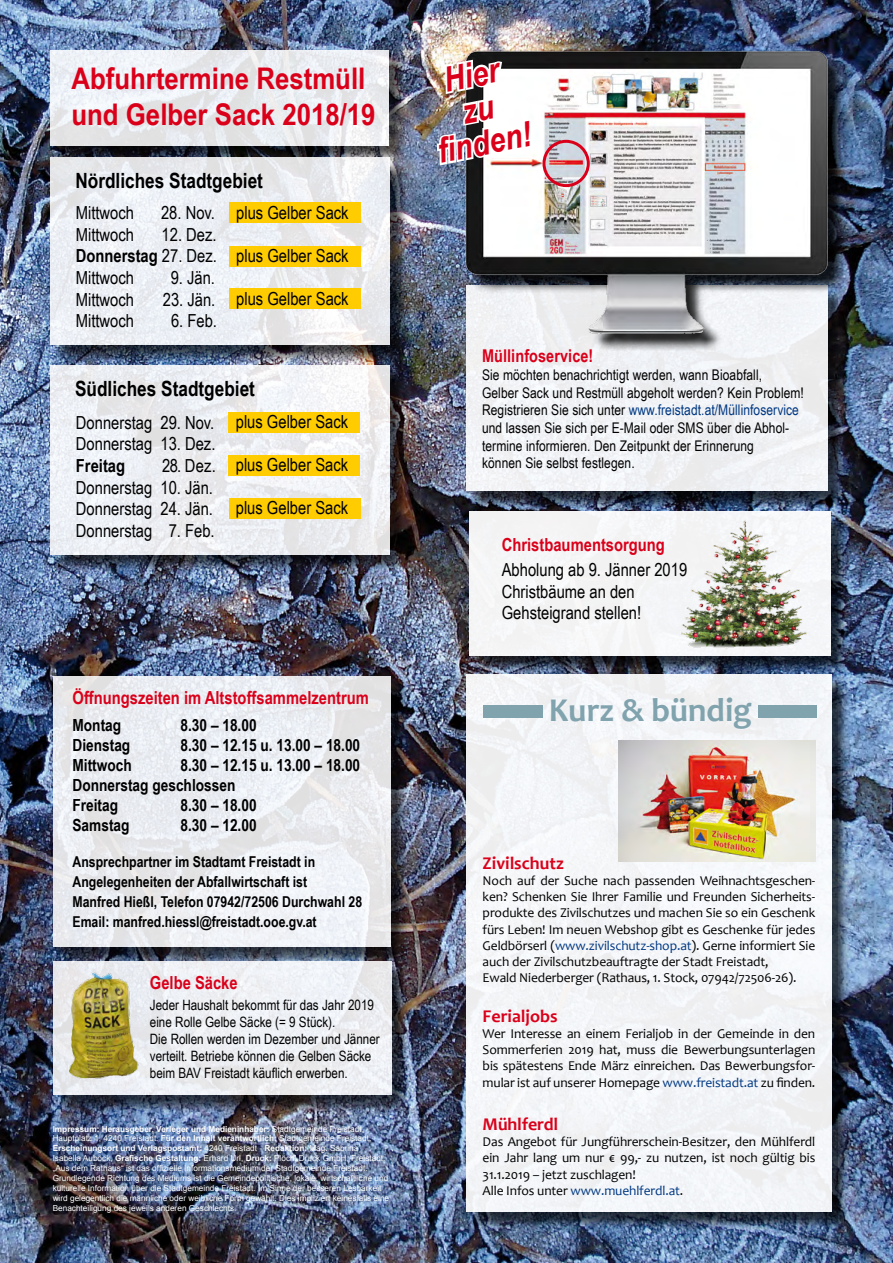
<style>
.page{position:relative;width:893px;height:1263px;background:#fff}
.page>*{position:absolute;margin:0;border:0;box-sizing:border-box;transform-origin:0 0}
.t1{font:italic 700 34.5px/34.5px "Arial Narrow";color:#da001a;text-align:center}
.t2{font:700 33.45px "Candara";color:#80a3ae}
.t3{font:700 29.85px/35.8px "Arial Narrow";color:#da001a;scale:1.06 1}
.t4{font:700 21px "Arial Narrow";color:#000}
.t5{font:18px/21.6px "Arial Narrow";color:#000}
.t6{font:700 18px "Arial Narrow";color:#da001a}
.t7{font:700 18px "Candara";color:#da001a}
.t8{font:700 18px "Arial Narrow";color:#000}
.t9{font:700 17.55px "Arial Narrow";letter-spacing:.005em;color:#da001a}
.t10{font:700 16.65px/20.1px "Arial Narrow";color:#000}
.t11{font:700 15px/20.1px "Arial Narrow";color:#000}
.t12{font:14.7px/17.5px "Arial Narrow";letter-spacing:.005em;color:#000}
.t13{font:14.25px/17.1px "Arial Narrow";color:#000}
.t14{font:13.5px/16.2px "Candara";letter-spacing:-.01em;color:#000}
.t15{font:8.25px/9.9px "Arial";color:#fff}
.s1{font-weight:700}
.s2{color:#003882}
</style>
<div class="page">
<img style="left:0;top:0;width:893px;height:1263px">
<div style="left:54px;top:678px;width:355px;height:288px;background:#000;opacity:.75"></div>
<svg style="left:53px;top:676px;width:338px;height:271px;fill:#eaecf1"></svg>
<div style="left:52px;top:52px;width:356px;height:112px;background:#000;opacity:.75"></div>
<svg style="left:51px;top:50px;width:338px;height:96px;fill:#e9ecf1"></svg>
<div style="left:52px;top:367px;width:357px;height:206px;background:#000;opacity:.75"></div>
<svg style="left:51px;top:365px;width:339px;height:189px;fill:#edeef3"></svg>
<div style="left:52px;top:160px;width:357px;height:204px;background:#000;opacity:.75"></div>
<svg style="left:51px;top:158px;width:339px;height:187px;fill:#ebeef3"></svg>
<div style="left:229px;top:202px;width:132px;height:20px;background:#fecc00"></div>
<div style="left:229px;top:247px;width:132px;height:20px;background:#fecc00"></div>
<div style="left:229px;top:289px;width:132px;height:20px;background:#fecc00"></div>
<div style="left:228px;top:413px;width:132px;height:20px;background:#fecc00"></div>
<div style="left:228px;top:456px;width:132px;height:20px;background:#fecc00"></div>
<div style="left:229px;top:498px;width:132px;height:20px;background:#fecc00"></div>
<div style="left:468px;top:676px;width:382px;height:555px;background:#000;opacity:.75"></div>
<div style="left:466px;top:674px;width:365px;height:538px;background:#f3f5f8"></div>
<div style="left:468px;top:287px;width:379px;height:222px;background:#000;opacity:.75"></div>
<div style="left:466px;top:286px;width:362px;height:205px;background:#f0f1f5"></div>
<img style="left:411px;top:15px;width:471px;height:343px">
<img style="left:435px;top:0;width:99px;height:464px">
<div style="left:542px;top:140px;width:48px;height:47px;border:3px solid #da001a;border-radius:50%"></div>
<div style="left:55px;top:963px;width:355px;height:150px;background:#000;opacity:.75"></div>
<div style="left:53px;top:961px;width:338px;height:134px;background:#edeff3"></div>
<img style="left:65px;top:968px;width:79px;height:115px">
<div style="left:471px;top:513px;width:378px;height:161px;background:#000;opacity:.75"></div>
<div style="left:469px;top:511px;width:361px;height:145px;background:#f4f5f6"></div>
<img style="left:682px;top:520px;width:125px;height:129px">
<div style="left:483px;top:705px;width:59px;height:13px;background:#80a3ae"></div>
<div style="left:758px;top:705px;width:59px;height:13px;background:#80a3ae"></div>
<img style="left:618px;top:741px;width:197px;height:120px">
<h3 class="t3" style="left:71px;top:60px;width:289px">Abfuhrtermine Restmüll und Gelber Sack 2018/19</h3>
<h3 class="t4" style="left:75px;top:168px;width:189px">Nördliches Stadtgebiet</h3>
<h3 class="t5" style="left:76px;top:201px;width:60px">Mittwoch</h3>
<h3 class="t5" style="left:161px;top:201px;width:55px">28. Nov.</h3>
<h3 class="t5" style="left:76px;top:223px;width:60px">Mittwoch</h3>
<h3 class="t5" style="left:236px;top:201px;width:114px">plus Gelber Sack</h3>
<h3 class="t5" style="left:236px;top:244px;width:114px">plus Gelber Sack</h3>
<h3 class="t5" style="left:236px;top:287px;width:114px">plus Gelber Sack</h3>
<h3 class="t5" style="left:76px;top:223px;width:143px;text-align:justify;text-indent:86px">12. Dez.<br><span class="s1">Donnerstag</span> 27. Dez.<br>Mittwoch</h3>
<h3 class="t5" style="left:171px;top:266px;width:46px">9. Jän.</h3>
<h3 class="t5" style="left:76px;top:288px;width:60px">Mittwoch</h3>
<h3 class="t5" style="left:163px;top:288px;width:54px">23. Jän.</h3>
<h3 class="t5" style="left:76px;top:309px;width:60px">Mittwoch</h3>
<h3 class="t5" style="left:171px;top:309px;width:47px">6. Feb.</h3>
<h3 class="t4" style="left:75px;top:377px;width:181px">Südliches Stadtgebiet</h3>
<h3 class="t5" style="left:76px;top:411px;width:141px">Donnerstag 29. Nov.<br>Donnerstag 13. Dez.</h3>
<h3 class="t8" style="left:76px;top:455px;width:51px">Freitag</h3>
<h3 class="t5" style="left:76px;top:454px;width:141px;text-indent:86px">28. Dez.<br>Donnerstag 10. Jän.<br>Donnerstag 24. Jän.<br>Donnerstag 7. Feb.</h3>
<h3 class="t5" style="left:236px;top:410px;width:114px">plus Gelber Sack</h3>
<h3 class="t5" style="left:236px;top:453px;width:114px">plus Gelber Sack</h3>
<h3 class="t5" style="left:236px;top:496px;width:114px">plus Gelber Sack</h3>
<h3 class="t6" style="left:73px;top:687px;width:298px">Öffnungszeiten im Altstoffsammelzentrum</h3>
<p class="t10" style="left:73px;top:715px;width:50px">Montag</p>
<p class="t10" style="left:181px;top:715px;width:78px">8.30 – 18.00</p>
<p class="t10" style="left:73px;top:735px;width:59px">Dienstag</p>
<p class="t10" style="left:181px;top:735px;width:181px">8.30 – 12.15 u. 13.00 – 18.00</p>
<p class="t10" style="left:73px;top:755px;width:61px">Mittwoch</p>
<p class="t10" style="left:73px;top:755px;width:289px;text-indent:108px">8.30 – 12.15 u. 13.00 – 18.00<br>Donnerstag geschlossen<br>Freitag</p>
<p class="t10" style="left:181px;top:795px;width:78px">8.30 – 18.00</p>
<p class="t10" style="left:73px;top:815px;width:59px">Samstag</p>
<p class="t10" style="left:181px;top:815px;width:78px">8.30 – 12.00</p>
<p class="t11" style="left:73px;top:852px;width:291px">Ansprechpartner im Stadtamt Freistadt in Angelegenheiten der Abfallwirtschaft ist<br>Manfred Hießl, Telefon 07942/72506 Durchwahl 28<br>Email: manfred.hiessl@freistadt.ooe.gv.at</p>
<h3 class="t6" style="left:150px;top:972px;width:89px">Gelbe Säcke</h3>
<p class="t13" style="left:150px;top:995px;width:231px">Jeder Haushalt bekommt für das Jahr 2019 eine Rolle Gelbe Säcke (= 9 Stück).<br>Die Rollen werden im Dezember und Jänner verteilt. Betriebe können die Gelben Säcke beim BAV Freistadt käuflich erwerben.</p>
<p class="t15" style="left:53px;top:1124px;width:338px"><span class="s1">Impressum: Herausgeber, Verleger und Medieninhaber:</span> Stadtgemeinde Freistadt, Hauptplatz 1, 4240 Freistadt. <span class="s1">Für den Inhalt verantwortlich:</span> Stadtgemeinde Freistadt.<br><span class="s1">Erscheinungsort und Verlagspostamt:</span> 4240 Freistadt - <span class="s1">Redaktion:</span> Mag<span class="s1">.</span> Sabrina<br>Isabella Auböck, <span class="s1">Grafische Gestaltung:</span> Erhard Url, <span class="s1">Druck:</span> Plöchl Druck GmbH, Freistadt. „Aus dem Rathaus“ ist das offizielle Informationsmedium der Stadtgemeinde Freistadt.<br>Grundlegende Richtung des Mediums ist die Gemeindepolitische, lokale, wirtschaftliche und kulturelle Information über die Stadtgemeinde Freistadt. Im Sinne der besseren Lesbarkeit wird gelegentlich die männliche oder weibliche Form gewählt. Dies impliziert keinesfalls eine Benachteiligung des jeweils anderen Geschlechts.</p>
<h1 class="t1" style="left:421px;top:65px;width:97px;rotate:-11deg">Hier zu finden!</h1>
<p class="t9" style="left:482px;top:346px;width:113px">Müllinfoservice!</p>
<p class="t12" style="left:482px;top:365px;width:323px">Sie möchten benachrichtigt werden, wann Bioabfall,<br>Gelber Sack und Restmüll abgeholt werden? Kein Problem!<br>Registrieren Sie sich unter <span class="s2">www.freistadt.at/Müllinfoservice </span>und lassen Sie sich per E-Mail oder SMS über die Abhol&shy;termine informieren. Den Zeitpunkt der Erinnerung<br>können Sie selbst festlegen.</p>
<h3 class="t6" style="left:502px;top:534px;width:165px">Christbaumentsorgung</h3>
<h3 class="t5" style="left:502px;top:558px;width:187px">Abholung ab 9. Jänner 2019<br>Christbäume an den<br>Gehsteigrand stellen!</h3>
<h2 class="t2" style="left:549px;top:689px;width:204px">Kurz &amp; bündig</h2>
<h3 class="t7" style="left:483px;top:852px;width:83px">Zivilschutz</h3>
<p class="t14" style="left:483px;top:873px;width:334px">Noch auf der Suche nach passenden Weihnachtsgeschen&shy;ken? Schenken Sie Ihrer Familie und Freunden Sicherheits&shy;produkte des Zivilschutzes und machen Sie so ein Geschenk fürs Leben! Im neuen Webshop gibt es Geschenke für jedes Geldbörserl (<span class="s2">www.zivilschutz-shop.at</span>). Gerne informiert Sie auch der Zivilschutzbeauftragte der Stadt Freistadt,<br>Ewald Niederberger (Rathaus, 1. Stock, 07942/72506-26).</p>
<h3 class="t7" style="left:483px;top:1005px;width:77px">Ferialjobs</h3>
<p class="t14" style="left:483px;top:1026px;width:334px;text-align:justify">Wer Interesse an einem Ferialjob in der Gemeinde in den Sommerferien 2019 hat, muss die Bewerbungsunterlagen bis spätestens Ende März einreichen. Das Bewerbungsfor&shy;mular ist auf unserer Homepage <span class="s2">www.freistadt.at</span> zu finden.</p>
<h3 class="t7" style="left:483px;top:1113px;width:77px">Mühlferdl</h3>
<p class="t14" style="left:483px;top:1134px;width:334px">Das Angebot für Jungführerschein-Besitzer, den Mühlferdl ein Jahr lang um nur € 99,- zu nutzen, ist noch gültig bis 31.1.2019 – jetzt zuschlagen!<br>Alle Infos unter <span class="s2">www.muehlferdl.at</span>.</p>
</div>
